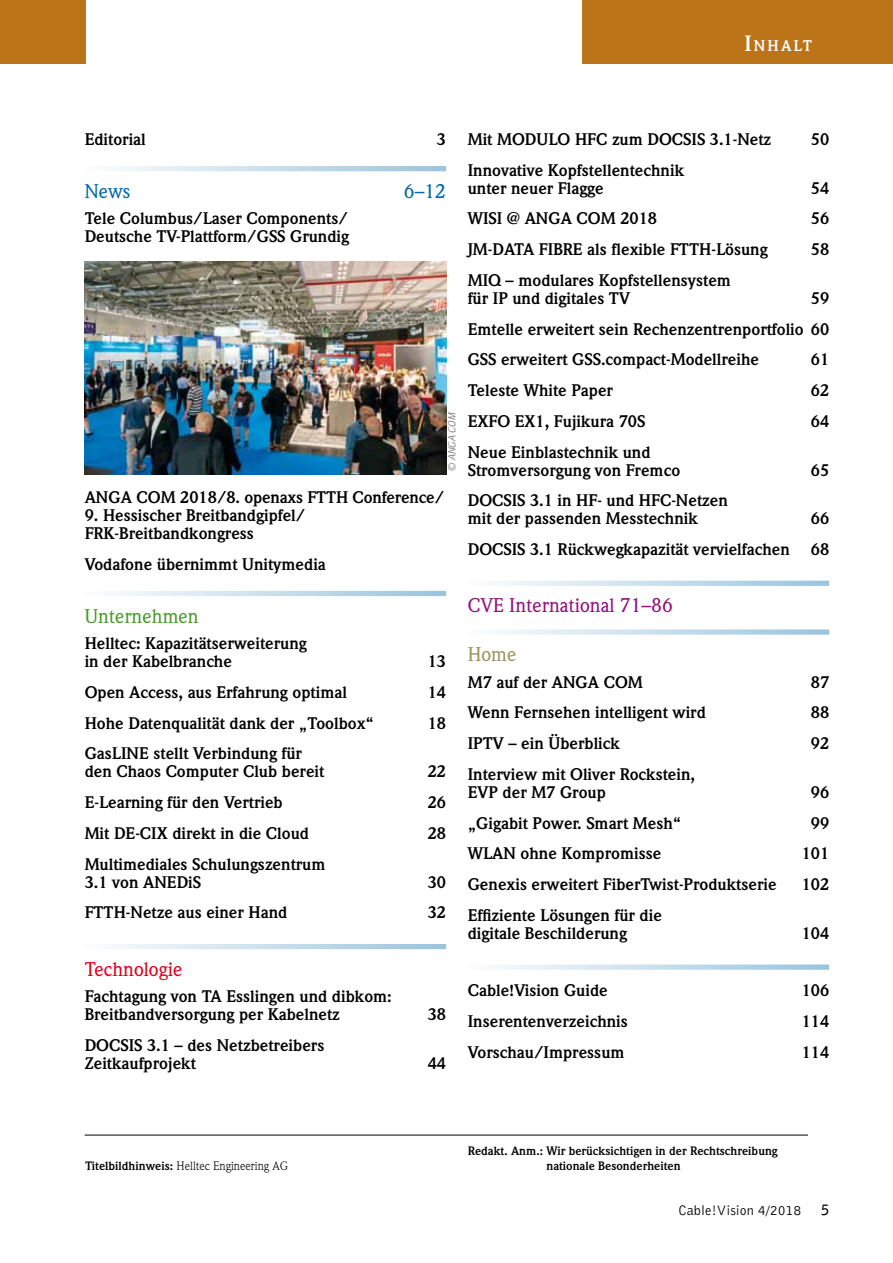
<style>
.page{position:relative;width:893px;height:1263px;background:#fff}
.page>*{position:absolute;margin:0;border:0;box-sizing:border-box;transform-origin:0 0}
.t1{font:500 19.5px "Weidemann";color:#93117e}
.t2{font:500 19.5px "Weidemann";color:#479c2b}
.t3{font:500 19.5px "Weidemann";color:#e2001a}
.t4{font:500 19.5px "Weidemann";color:#006aa9}
.t5{font:500 19.5px "Weidemann";color:#9b9560}
.t6{font:700 16.5px/18px "Weidemann";color:#000}
.t7{font:700 15.15px "Weidemann";letter-spacing:.145em;color:#fff}
.t8{font:14.25px "Bell Gothic BT";color:#000}
.t9{font:700 14.25px "Bell Gothic BT";color:#000}
.t10{font:700 12px/15px "Weidemann";color:#000}
.t11{font:12px "Weidemann";color:#000}
.t12{font:italic 10.5px "Quay Sans ITC Com";color:#707172}
.s1{font-size:21.75px}
.s2{font-weight:700}
</style>
<div class="page">
<div style="left:0;top:0;width:85px;height:64px;background:#bc7419"></div>
<div style="left:583px;top:0;width:310px;height:64px;background:#bc7419"></div>
<svg style="left:115px;top:166px;width:331px;height:5px;background:#c7deeb"></svg>
<svg style="left:115px;top:591px;width:331px;height:5px;background:#c7ddeb"></svg>
<svg style="left:115px;top:944px;width:331px;height:5px;background:#c7ddeb"></svg>
<hr style="left:85px;top:1135px;width:723px;height:1px;background:#000">
<svg style="left:498px;top:581px;width:331px;height:5px;background:#c8deec"></svg>
<svg style="left:498px;top:629px;width:331px;height:6px;background:#cee1ee"></svg>
<svg style="left:498px;top:964px;width:331px;height:6px;background:#cee1ee"></svg>
<img style="left:85px;top:261px;width:361px;height:213px">
<p class="t7" style="left:744px;top:37px;width:69px"><span class="s1">I</span>nhalt</p>
<p class="t6" style="left:85px;top:130px;width:63px">Editorial</p>
<p class="t6" style="left:437px;top:130px;width:11px">3</p>
<p class="t4" style="left:85px;top:180px;width:47px">News</p>
<p class="t4" style="left:404px;top:180px;width:44px">6–12</p>
<p class="t6" style="left:85px;top:210px;width:266px">Tele Columbus/Laser Components/<br>Deutsche TV-Plattform/GSS Grundig</p>
<p class="t12" style="left:446px;top:471px;width:60px;rotate:-90deg">© ANGA COM</p>
<p class="t6" style="left:85px;top:488px;width:361px">ANGA COM 2018/8. openaxs FTTH Conference/</p>
<p class="t6" style="left:85px;top:506px;width:222px">9. Hessischer Breitbandgipfel/<br>FRK-Breitbandkongress</p>
<p class="t6" style="left:85px;top:555px;width:243px">Vodafone übernimmt Unitymedia</p>
<p class="t2" style="left:85px;top:604px;width:116px">Unternehmen</p>
<p class="t6" style="left:85px;top:635px;width:224px">Helltec: Kapazitätserweiterung in der Kabelbranche</p>
<p class="t6" style="left:428px;top:653px;width:20px">13</p>
<p class="t6" style="left:85px;top:683px;width:264px">Open Access, aus Erfahrung optimal</p>
<p class="t6" style="left:428px;top:683px;width:20px">14</p>
<p class="t6" style="left:85px;top:714px;width:291px">Hohe Datenqualität dank der „Toolbox“</p>
<p class="t6" style="left:428px;top:714px;width:20px">18</p>
<p class="t6" style="left:85px;top:745px;width:241px">GasLINE stellt Verbindung für den Chaos Computer Club bereit</p>
<p class="t6" style="left:428px;top:763px;width:20px">22</p>
<p class="t6" style="left:85px;top:794px;width:200px">E-Learning für den Vertrieb</p>
<p class="t6" style="left:428px;top:794px;width:20px">26</p>
<p class="t6" style="left:85px;top:824px;width:226px">Mit DE-CIX direkt in die Cloud</p>
<p class="t6" style="left:428px;top:824px;width:20px">28</p>
<p class="t6" style="left:85px;top:855px;width:242px">Multimediales Schulungszentrum<br>3.1 von ANEDiS</p>
<p class="t6" style="left:428px;top:873px;width:20px">30</p>
<p class="t6" style="left:85px;top:904px;width:204px">FTTH-Netze aus einer Hand</p>
<p class="t6" style="left:428px;top:904px;width:20px">32</p>
<p class="t3" style="left:85px;top:957px;width:99px">Technologie</p>
<p class="t6" style="left:85px;top:988px;width:309px">Fachtagung von TA Esslingen und dibkom:<br>Breitbandversorgung per Kabelnetz</p>
<p class="t6" style="left:85px;top:1036px;width:241px">DOCSIS 3.1 – des Netzbetreibers<br>Zeitkaufprojekt</p>
<p class="t6" style="left:428px;top:1006px;width:20px">38</p>
<p class="t6" style="left:428px;top:1054px;width:20px">44</p>
<p class="t6" style="left:468px;top:130px;width:305px">Mit MODULO HFC zum DOCSIS 3.1-Netz</p>
<p class="t6" style="left:811px;top:130px;width:20px">50</p>
<p class="t6" style="left:468px;top:161px;width:218px">Innovative Kopfstellentechnik unter neuer Flagge</p>
<p class="t6" style="left:811px;top:179px;width:20px">54</p>
<p class="t6" style="left:468px;top:210px;width:191px">WISI @ ANGA COM 2018</p>
<p class="t6" style="left:811px;top:210px;width:20px">56</p>
<p class="t6" style="left:468px;top:241px;width:301px">JM-DATA FIBRE als flexible FTTH-Lösung</p>
<p class="t6" style="left:811px;top:241px;width:20px">58</p>
<p class="t6" style="left:468px;top:271px;width:265px">MIQ – modulares Kopfstellensystem für IP und digitales TV</p>
<p class="t6" style="left:468px;top:283px;width:363px;line-height:30.8px;text-align:justify;text-indent:343px">59<br>Emtelle erweitert sein Rechenzentrenportfolio 60<br>GSS erweitert GSS.compact-Modellreihe</p>
<p class="t6" style="left:811px;top:351px;width:20px">61</p>
<p class="t6" style="left:468px;top:382px;width:147px">Teleste White Paper</p>
<p class="t6" style="left:811px;top:382px;width:20px">62</p>
<p class="t6" style="left:468px;top:412px;width:179px">EXFO EX1, Fujikura 70S</p>
<p class="t6" style="left:811px;top:412px;width:20px">64</p>
<p class="t6" style="left:468px;top:443px;width:214px">Neue Einblastechnik und<br>Stromversorgung von Fremco</p>
<p class="t6" style="left:811px;top:461px;width:20px">65</p>
<p class="t6" style="left:468px;top:492px;width:262px">DOCSIS 3.1 in HF- und HFC-Netzen mit der passenden Messtechnik</p>
<p class="t6" style="left:811px;top:510px;width:20px">66</p>
<p class="t6" style="left:468px;top:541px;width:324px">DOCSIS 3.1 Rückwegkapazität vervielfachen</p>
<p class="t6" style="left:811px;top:541px;width:20px">68</p>
<p class="t1" style="left:468px;top:594px;width:207px">CVE International 71–86</p>
<p class="t5" style="left:468px;top:643px;width:50px">Home</p>
<p class="t6" style="left:468px;top:673px;width:177px">M7 auf der ANGA COM</p>
<p class="t6" style="left:811px;top:673px;width:20px">87</p>
<p class="t6" style="left:468px;top:704px;width:240px">Wenn Fernsehen intelligent wird</p>
<p class="t6" style="left:811px;top:704px;width:20px">88</p>
<p class="t6" style="left:468px;top:735px;width:154px">IPTV – ein Überblick</p>
<p class="t6" style="left:811px;top:735px;width:20px">92</p>
<p class="t6" style="left:468px;top:765px;width:229px">Interview mit Oliver Rockstein,<br>EVP der M7 Group</p>
<p class="t6" style="left:811px;top:783px;width:20px">96</p>
<p class="t6" style="left:468px;top:814px;width:215px">„Gigabit Power. Smart Mesh“</p>
<p class="t6" style="left:811px;top:814px;width:20px">99</p>
<p class="t6" style="left:468px;top:845px;width:195px">WLAN ohne Kompromisse</p>
<p class="t6" style="left:802px;top:845px;width:29px">101</p>
<p class="t6" style="left:468px;top:876px;width:310px">Genexis erweitert FiberTwist-Produktserie</p>
<p class="t6" style="left:802px;top:876px;width:29px">102</p>
<p class="t6" style="left:468px;top:906px;width:196px">Effiziente Lösungen für die digitale Beschilderung</p>
<p class="t6" style="left:802px;top:924px;width:29px">104</p>
<p class="t6" style="left:468px;top:982px;width:142px">Cable!Vision Guide</p>
<p class="t6" style="left:802px;top:982px;width:29px">106</p>
<p class="t6" style="left:468px;top:1012px;width:162px">Inserentenverzeichnis</p>
<p class="t6" style="left:802px;top:1012px;width:29px">114</p>
<p class="t6" style="left:468px;top:1043px;width:158px">Vorschau/Impressum</p>
<p class="t6" style="left:802px;top:1043px;width:29px">114</p>
<p class="t11" style="left:85px;top:1159px;width:204px"><span class="s2">Titelbildhinweis:</span> Helltec Engineering AG</p>
<p class="t10" style="left:546px;top:1144px;width:233px;text-indent:-79px">Redakt. Anm.: Wir berücksichtigen in der Rechtschreibung nationale Besonderheiten</p>
<p class="t8" style="left:678px;top:1201px;width:125px">Cable!Vision 4/2018</p>
<p class="t9" style="left:821px;top:1200px;width:9px">5</p>
</div>
